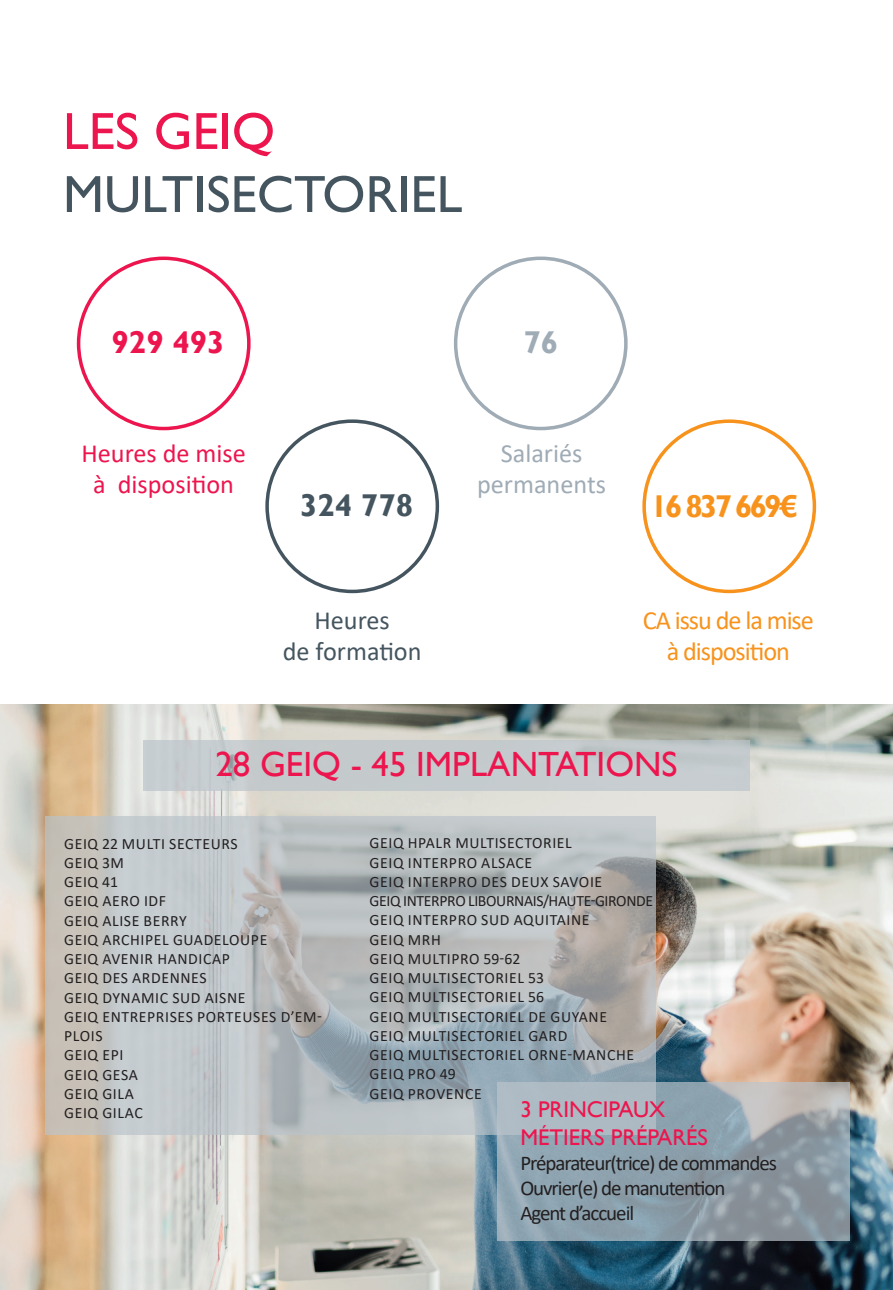
<style>
.page{position:relative;width:893px;height:1290px;background:#fff}
.page>*{position:absolute;margin:0;border:0;box-sizing:border-box;transform-origin:0 0}
.t1{font:52.5px "Gill Sans";color:#45555f}
.t2{font:52.5px "Gill Sans";color:#ed154e}
.t3{font:35px "Gill Sans";color:#ed154e}
.t4{font:700 31.5px "Gill Sans";letter-spacing:-.09em;color:#f7931d}
.t5{font:700 31.5px "Gill Sans";color:#ed154e}
.t6{font:700 31.5px "Gill Sans";color:#45555f}
.t7{font:700 31.5px "Gill Sans";color:#9fabb5}
.t8{font:26.25px/31.5px "Calibri";letter-spacing:-.04em;color:#f7931d;text-align:center}
.t9{font:26.25px/31.5px "Calibri";color:#ed154e;text-align:center}
.t10{font:26.25px/31.5px "Calibri";color:#9fabb5;text-align:center}
.t11{font:26.25px/31.5px "Calibri";color:#45555f;text-align:center}
.t12{font:22.75px/27.3px "Gill Sans";color:#ed154e}
.t13{font:21px/25.2px "Calibri";letter-spacing:-.05em;color:#231f20}
.t14{font:15.75px/19.2px "Calibri";letter-spacing:.04em;color:#231f20}
</style>
<div class="page">
<img style="left:0;top:704px;width:893px;height:586px">
<div style="left:77px;top:256px;width:174px;height:174px;border:4px solid #ed154e;border-radius:50%"></div>
<div style="left:265px;top:419px;width:174px;height:174px;border:4px solid #45555f;border-radius:50%"></div>
<div style="left:454px;top:256px;width:174px;height:174px;border:4px solid #9fabb5;border-radius:50%"></div>
<div style="left:642px;top:419px;width:174px;height:174px;border:4px solid #f7931d;border-radius:50%"></div>
<div style="left:143px;top:740px;width:606px;height:50px;background:#c4cacd"></div>
<svg style="left:45px;top:816px;width:611px;height:319px;background:#b6bbbd"></svg>
<svg style="left:497px;top:1081px;width:352px;height:159px;background:#95a4ae"></svg>
<h1 class="t2" style="left:63px;top:101px;width:214px">LES GEIQ</h1>
<h1 class="t1" style="left:63px;top:164px;width:401px">MULTISECTORIEL</h1>
<h3 class="t5" style="left:112px;top:323px;width:115px">929 493</h3>
<h3 class="t9" style="left:82px;top:436px;width:166px">Heures de mise à disposition</h3>
<h3 class="t6" style="left:300px;top:486px;width:115px">324 778</h3>
<h3 class="t11" style="left:283px;top:603px;width:140px">Heures<br>de formation</h3>
<h3 class="t7" style="left:523px;top:323px;width:36px">76</h3>
<h3 class="t10" style="left:477px;top:436px;width:131px">Salariés permanents</h3>
<h3 class="t4" style="left:651px;top:488px;width:149px">16 837 669€</h3>
<h3 class="t8" style="left:643px;top:603px;width:173px">CA issu de la mise à disposition</h3>
<h2 class="t3" style="left:215px;top:744px;width:464px">28 GEIQ - 45 IMPLANTATIONS</h2>
<p class="t14" style="left:64px;top:833px;width:259px">GEIQ 22 MULTI SECTEURS<br>GEIQ 3M<br>GEIQ 41<br>GEIQ AERO IDF<br>GEIQ ALISE BERRY<br>GEIQ ARCHIPEL GUADELOUPE<br>GEIQ AVENIR HANDICAP<br>GEIQ DES ARDENNES<br>GEIQ DYNAMIC SUD AISNE<br>GEIQ ENTREPRISES PORTEUSES D’EM-<br>PLOIS<br>GEIQ EPI<br>GEIQ GESA<br>GEIQ GILA<br>GEIQ GILAC</p>
<p class="t14" style="left:370px;top:833px;width:285px">GEIQ HPALR MULTISECTORIEL<br>GEIQ INTERPRO ALSACE<br>GEIQ INTERPRO DES DEUX SAVOIE<br>GEIQ INTERPRO LIBOURNAIS/HAUTE-GIRONDE<br>GEIQ INTERPRO SUD AQUITAINE<br>GEIQ MRH<br>GEIQ MULTIPRO 59-62<br>GEIQ MULTISECTORIEL 53<br>GEIQ MULTISECTORIEL 56<br>GEIQ MULTISECTORIEL DE GUYANE<br>GEIQ MULTISECTORIEL GARD<br>GEIQ MULTISECTORIEL ORNE-MANCHE<br>GEIQ PRO 49<br>GEIQ PROVENCE</p>
<h3 class="t12" style="left:520px;top:1096px;width:189px">3 PRINCIPAUX<br>MÉTIERS PRÉPARÉS</h3>
<h3 class="t13" style="left:520px;top:1150px;width:258px">Préparateur(trice) de commandes<br>Ouvrier(e) de manutention<br>Agent d’accueil</h3>
</div>
